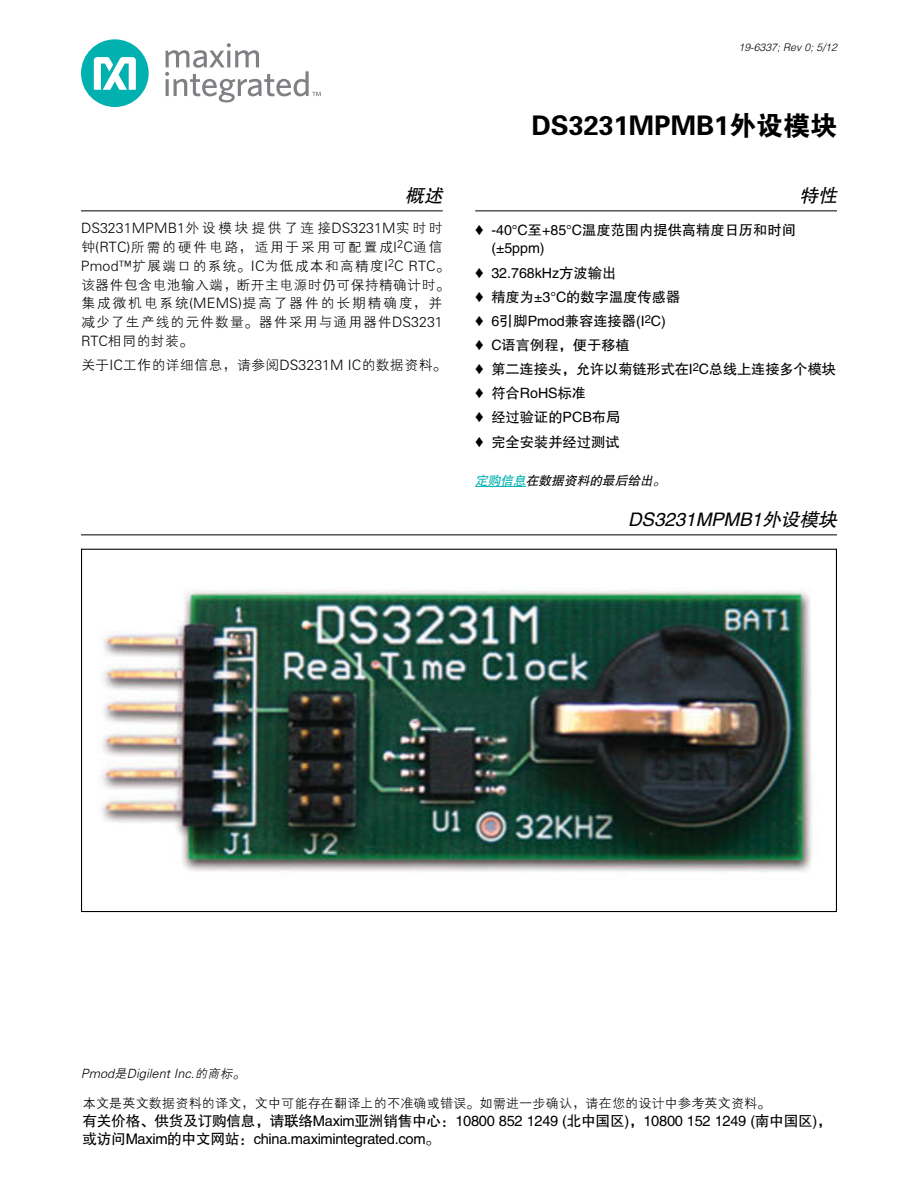
<style>
.page{position:relative;width:918px;height:1188px;background:#fff}
.page>*{position:absolute;margin:0;border:0;box-sizing:border-box;transform-origin:0 0}
.t1{font:27px "FZDHTJW GB1 0";color:#000}
.t2{font:italic 18.75px "FZHTJW GB1 0";color:#000}
.t3{font:14.7px/18px "FZHTJW GB1 0";letter-spacing:-.02em;color:#000}
.t4{font:14.25px/18.8px "FZXH1 JW GB1 0";letter-spacing:.045em;color:#000}
.t5{font:14.25px/24.2px "FZHTJW GB1 0";color:#000}
.t6{font:14.25px "FZXH1 JW GB1 0";letter-spacing:.01em;color:#000}
.t7{font:13.5px "FZXH1 JW GB1 0";letter-spacing:-.02em;color:#000}
.t8{font:italic 12.75px "FZXH1 JW GB1 0";color:#000}
.t9{font:italic 12.75px "FZHTJW GB1 0";color:#000}
.t10{font:10.5px "DTP Hel Lig Obl";color:#000}
.s1{font-family:"Helvetica LT Std";font-weight:300}
.s2{font-family:"Helvetica LT Std"}
.s3{color:#00b1b0}
</style>
<div class="page">
<hr style="left:81px;top:211px;width:362px;height:1px;background:#000">
<hr style="left:475px;top:211px;width:362px;height:1px;background:#000">
<img style="left:101px;top:588px;width:711px;height:284px">
<hr style="left:81px;top:535px;width:756px;height:1px;background:#000">
<hr style="left:475px;top:486px;width:51px;height:1px;background:#00b1b0">
<div style="left:81px;top:39px;width:68px;height:68px;background:#00b1b0;border-radius:50%"></div>
<svg style="left:94px;top:57px;width:42px;height:33px"></svg>
<svg style="left:165px;top:43px;width:156px;height:59px"></svg>
<p class="t10" style="left:739px;top:41px;width:100px">19-6337; Rev 0; 5/12</p>
<h2 class="t2" style="left:405px;top:186px;width:44px">概述</h2>
<p class="t4" style="left:81px;top:219px;width:370px">DS3231MPMB1外设模块提供了连接DS3231M实时时钟(RTC)所需的硬件电路，适用于采用可配置成I<sup>2</sup>C通信<br>Pmod<span class="s1">™</span>扩展端口的系统。IC为低成本和高精度I<sup>2</sup>C RTC。该器件包含电池输入端，断开主电源时仍可保持精确计时。集成微机电系统(MEMS)提高了器件的长期精确度，并减少了生产线的元件数量。器件采用与通用器件DS3231<br>RTC相同的封装。</p>
<p class="t6" style="left:81px;top:357px;width:367px">关于IC工作的详细信息，请参阅DS3231M IC的数据资料。</p>
<h1 class="t1" style="left:532px;top:111px;width:307px">DS3231MPMB1外设模块</h1>
<h2 class="t2" style="left:800px;top:186px;width:44px">特性</h2>
<p class="t5" style="left:491px;top:221px;width:306px;line-height:18.8px"><span class="s2">-</span>40<span class="s2">°</span>C至<span class="s2">+</span>85<span class="s2">°</span>C温度范围内提供高精度日历和时间(<span class="s2">±</span>5ppm)</p>
<p class="t5" style="left:491px;top:261px;width:346px">32.768kHz方波输出<br>精度为<span class="s2">±</span>3<span class="s2">°</span>C的数字温度传感器<br>6引脚Pmod兼容连接器(I<sup>2</sup>C)<br>C语言例程，便于移植<br>第二连接头，允许以菊链形式在I<sup>2</sup>C总线上连接多个模块符合RoHS标准<br>经过验证的PCB布局<br>完全安装并经过测试</p>
<p class="t9" style="left:475px;top:473px;width:195px"><span class="s3">定购信息</span>在数据资料的最后给出。</p>
<h2 class="t2" style="left:628px;top:510px;width:215px">DS3231MPMB1外设模块</h2>
<p class="t8" style="left:81px;top:1066px;width:169px">Pmod是Digilent Inc.的商标。</p>
<p class="t7" style="left:82px;top:1096px;width:690px">本文是英文数据资料的译文，文中可能存在翻译上的不准确或错误。如需进一步确认，请在您的设计中参考英文资料。</p>
<p class="t3" style="left:82px;top:1112px;width:751px">有关价格、供货及订购信息，请联络Maxim亚洲销售中心：10800 852 1249 (北中国区)，10800 152 1249 (南中国区)，或访问Maxim的中文网站：china.maximintegrated.com。</p>
</div>
